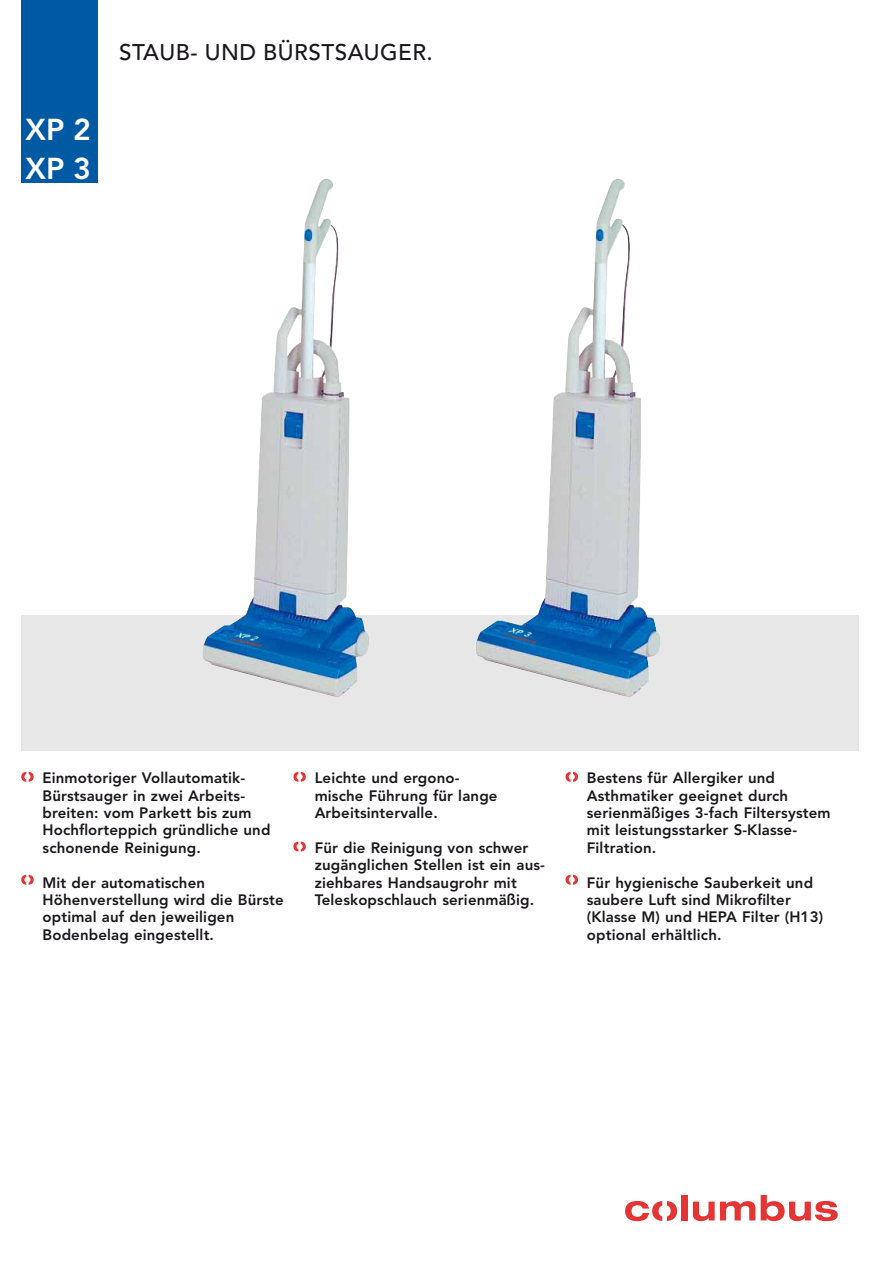
<style>
.page{position:relative;width:893px;height:1263px;background:#fff}
.page>*{position:absolute;margin:0;border:0;box-sizing:border-box;transform-origin:0 0}
.t1{font:800 30px/39px "Avenir";color:#fff}
.t2{font:500 22.5px "Avenir";letter-spacing:.02em;color:#1a171c}
.t3{font:800 15px/17.4px "Avenir";letter-spacing:.01em;color:#1a171c}
</style>
<div class="page">
<div style="left:21px;top:615px;width:838px;height:135px;background:#e7e7e8"></div>
<div style="left:681px;top:1195px;width:7px;height:25px;background:#e53434"></div>
<svg style="left:693px;top:1201px;width:62px;height:20px"></svg>
<svg style="left:761px;top:1195px;width:77px;height:26px"></svg>
<svg style="left:625px;top:1201px;width:52px;height:20px"></svg>
<svg style="left:21px;top:772px;width:13px;height:10px"></svg>
<svg style="left:293px;top:772px;width:13px;height:10px"></svg>
<svg style="left:566px;top:875px;width:12px;height:10px"></svg>
<svg style="left:566px;top:772px;width:12px;height:10px"></svg>
<svg style="left:293px;top:841px;width:13px;height:10px"></svg>
<svg style="left:21px;top:875px;width:13px;height:10px"></svg>
<div style="left:21px;top:0;width:77px;height:183px;background:#0059a3"></div>
<img style="left:203px;top:179px;width:166px;height:518px">
<img style="left:476px;top:179px;width:185px;height:518px">
<h1 class="t1" style="left:26px;top:110px;width:67px">XP 2<br>XP 3</h1>
<h2 class="t2" style="left:119px;top:39px;width:205px">STAUB- U ND BÜRSTSAU</h2>
<h2 class="t2" style="left:380px;top:39px;width:54px">GER.</h2>
<p class="t3" style="left:43px;top:769px;width:229px">Einmotoriger Vollautomatik-<br>Bürstsauger in zwei Arbeits&shy;breiten: vom Parkett bis zum<br>Hochflorteppich gründliche und schonende Reinigung.</p>
<p class="t3" style="left:43px;top:874px;width:243px">Mit der automatischen<br>Höhenverstellung wird die Bürste optimal auf den jeweiligen<br>Bodenbelag eingestellt.</p>
<p class="t3" style="left:315px;top:769px;width:184px">Leichte und ergono&shy;mische Führung für lange<br>Arbeitsintervalle.</p>
<p class="t3" style="left:315px;top:839px;width:232px">Für die Reinigung von schwer zugänglichen Stellen ist ein aus&shy;ziehbares Handsaugrohr mit<br>Teleskopschlauch serienmäßig.</p>
<p class="t3" style="left:587px;top:769px;width:245px">Bestens für Allergiker und<br>Asthmatiker geeignet durch serienmäßiges 3-fach Filtersystem mit leistungsstarker S-Klasse-<br>Filtration.</p>
<p class="t3" style="left:587px;top:874px;width:238px">Für hygienische Sauberkeit und saubere Luft sind Mikrofilter (Klasse M) und HEPA Filter (H13) optional erhältlich.</p>
</div>
